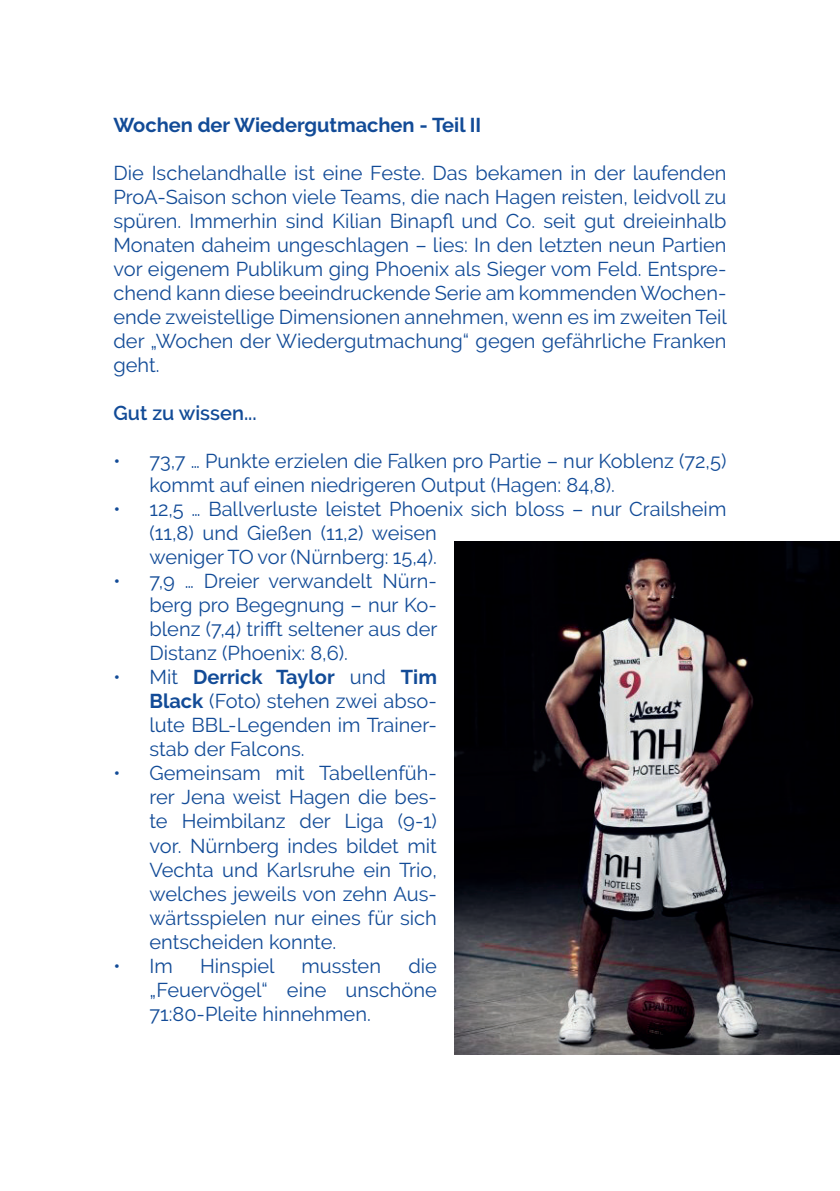
<style>
.page{position:relative;width:840px;height:1191px;background:#fff}
.page>*{position:absolute;margin:0;border:0;box-sizing:border-box;transform-origin:0 0}
.t1{font:20px/24px "Raleway";color:#124b97;text-align:justify}
.t2{font:700 20px "Raleway";color:#124b97}
.t3{font:600 20px "Raleway";color:#124b97}
.s1{font-weight:700}
</style>
<div class="page">
<img style="left:454px;top:541px;width:385px;height:514px">
<p class="t2" style="left:113px;top:114px;width:369px">Wochen der Wiedergutmachen - Teil II</p>
<p class="t1" style="left:113px;top:163px;width:614px">Die Ischelandhalle ist eine Feste. Das bekamen in der laufenden ProA-Saison schon viele Teams, die nach Hagen reisten, leidvoll zu spüren. Immerhin sind Kilian Binapfl und Co. seit gut dreieinhalb Monaten daheim ungeschlagen – lies: In den letzten neun Partien vor eigenem Publikum ging Phoenix als Sieger vom Feld. Entspre&shy;chend kann diese beeindruckende Serie am kommenden Wochen&shy;ende zweistellige Dimensionen annehmen, wenn es im zweiten Teil der „Wochen der Wiedergutmachung“ gegen gefährliche Franken geht.</p>
<p class="t3" style="left:113px;top:402px;width:145px">Gut zu wissen...</p>
<p class="t1" style="left:149px;top:451px;width:578px;text-indent:-36px">• ฀73,7 … Punkte erzielen die Falken pro Partie – nur Koblenz (72,5) kommt auf einen niedrigeren Output (Hagen: 84,8).</p>
<p class="t1" style="left:149px;top:499px;width:578px;text-align:left;text-indent:-36px">• ฀12,5 … Ballverluste leistet Phoenix sich bloss – nur Crailsheim (11,8) und Gießen (11,2) weisen<br>weniger TO vor (Nürnberg: 15,4).</p>
<p class="t1" style="left:149px;top:571px;width:289px;text-indent:-36px">• ฀7,9 … Dreier verwandelt Nürn&shy;berg pro Begegnung – nur Ko&shy;blenz (7,4) trifft seltener aus der Distanz (Phoenix: 8,6).</p>
<p class="t1" style="left:149px;top:667px;width:289px;text-indent:-36px">• ฀Mit <span class="s1">Derrick Taylor</span> und <span class="s1">Tim Black</span> (Foto) stehen zwei abso&shy;lute BBL-Legenden im Trainer&shy;stab der Falcons.</p>
<p class="t1" style="left:149px;top:763px;width:289px;text-indent:-36px">• ฀Gemeinsam mit Tabellenfüh&shy;rer Jena weist Hagen die bes&shy;te Heimbilanz der Liga (9-1) vor. Nürnberg indes bildet mit Vechta und Karlsruhe ein Trio, welches jeweils von zehn Aus&shy;wärtsspielen nur eines für sich entscheiden konnte.</p>
<p class="t1" style="left:113px;top:955px;width:61px">• ฀Im</p>
<p class="t1" style="left:200px;top:953px;width:76px">Hinspiel</p>
<p class="t1" style="left:301px;top:953px;width:81px">mussten</p>
<p class="t1" style="left:149px;top:953px;width:289px;text-indent:259px">die „Feuervögel“ eine unschöne 71:80-Pleite hinnehmen.</p>
</div>
